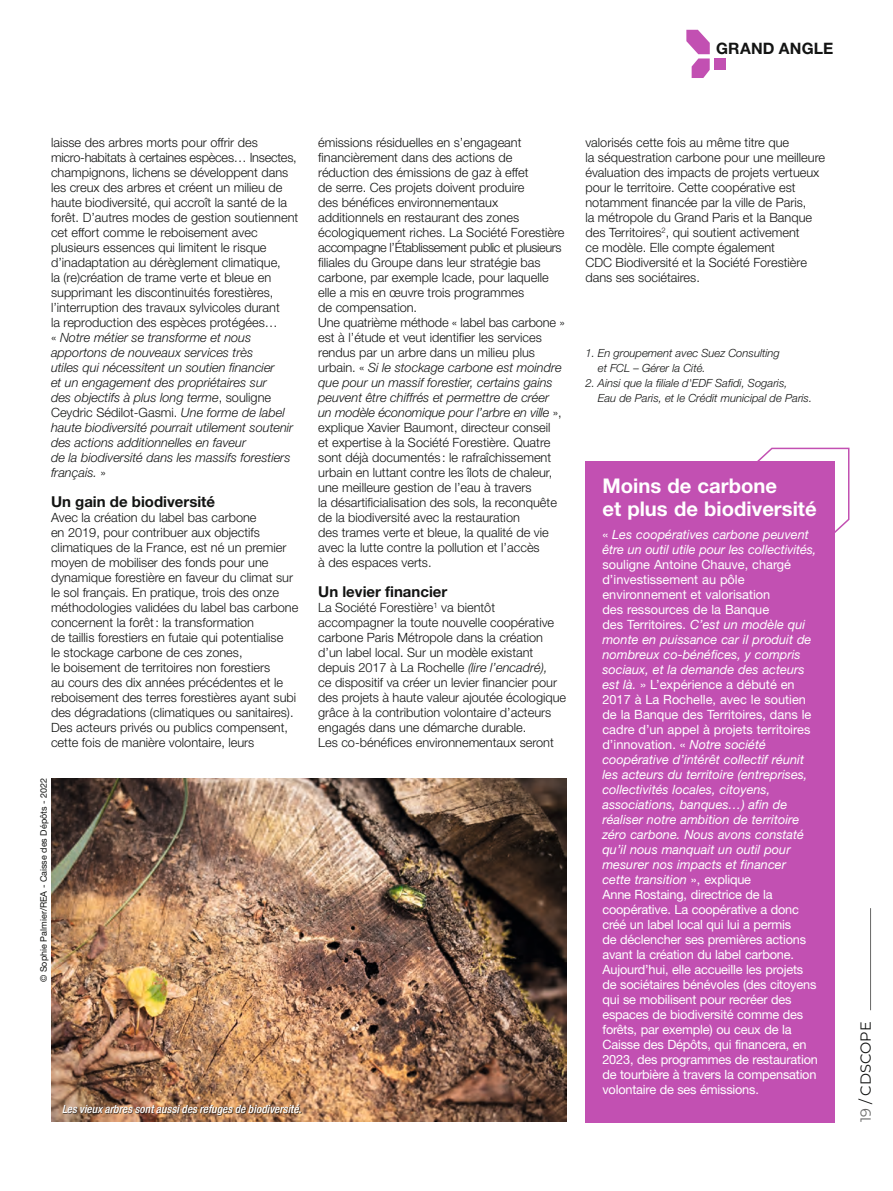
<style>
.page{position:relative;width:893px;height:1191px;background:#fff}
.page>*{position:absolute;margin:0;border:0;box-sizing:border-box;transform-origin:0 0}
.t1{font:700 20.25px/22.5px "Helvetica Neue LT Std";color:#fff}
.t2{font:700 15.75px "Helvetica Neue LT Std";letter-spacing:.01em;color:#131413}
.t3{font:700 15px "Helvetica Neue LT Std";color:#131413}
.t4{font:14.55px "Montserrat";color:#131413}
.t5{font:300 12.75px/15px "Helvetica Neue LT Std";color:#131413}
.t6{font:12.75px/15px "Helvetica Neue LT Std";letter-spacing:-.015em;color:#fff}
.t7{font:italic 12.75px/15px "Helvetica Neue LT Std";letter-spacing:-.01em;color:#fff}
.t8{font:italic 300 11.25px/15px "Helvetica Neue LT Std";color:#131413}
.t9{font:italic 500 condensed 11.25px "Helvetica Neue LT Std";letter-spacing:.01em;color:#fff}
.t10{font:9px "Helvetica Neue LT Std";color:#131413}
.s1{font-style:italic}
.s2{font-style:normal}
.s3{color:#686867}
</style>
<div class="page">
<svg style="left:757px;top:447px;width:93px;height:86px"></svg>
<div style="left:585px;top:461px;width:250px;height:661px;background:#c250b2"></div>
<img style="left:51px;top:778px;width:515px;height:343px">
<div style="left:63px;top:1105px;width:239px;height:11px;background:#131413;opacity:.75"></div>
<hr style="left:870px;top:908px;width:1px;height:102px;background:#686867">
<div style="left:714px;top:58px;width:11px;height:12px;background:#c250b2"></div>
<svg style="left:686px;top:30px;width:24px;height:48px"></svg>
<p class="t2" style="left:716px;top:39px;width:119px">GRAND ANGLE</p>
<p class="t5" style="left:51px;top:135px;width:249px">laisse des arbres morts pour offrir des micro-habitats à certaines espèces… Insectes, champignons, lichens se développent dans les creux des arbres et créent un milieu de haute biodiversité, qui accroît la santé de la forêt. D’autres modes de gestion soutiennent cet effort comme le reboisement avec plusieurs essences qui limitent le risque d’inadaptation au dérèglement climatique,<br>la (re)création de trame verte et bleue en supprimant les discontinuités forestières, l’interruption des travaux sylvicoles durant<br>la reproduction des espèces protégées…<br>« <span class="s1">Notre métier se transforme et nous apportons de nouveaux services très<br>utiles qui nécessitent un soutien financier<br>et un engagement des propriétaires sur<br>des objectifs à plus long terme</span>, souligne Ceydric Sédilot-Gasmi. <span class="s1">Une forme de label haute biodiversité pourrait utilement soutenir des actions additionnelles en faveur<br>de la biodiversité dans les massifs forestiers français.</span> »</p>
<p class="t3" style="left:51px;top:492px;width:166px">Un gain de biodiversité</p>
<p class="t5" style="left:51px;top:510px;width:249px">Avec la création du label bas carbone<br>en 2019, pour contribuer aux objectifs climatiques de la France, est né un premier moyen de mobiliser des fonds pour une dynamique forestière en faveur du climat sur le sol français. En pratique, trois des onze méthodologies validées du label bas carbone concernent la forêt: la transformation<br>de taillis forestiers en futaie qui potentialise<br>le stockage carbone de ces zones,<br>le boisement de territoires non forestiers<br>au cours des dix années précédentes et le reboisement des terres forestières ayant subi des dégradations (climatiques ou sanitaires).<br>Des acteurs privés ou publics compensent, cette fois de manière volontaire, leurs</p>
<p class="t10" style="left:38px;top:982px;width:205px;rotate:-90deg">© Sophie Palmier/REA - Caisse des Dépôts - 2022</p>
<p class="t5" style="left:318px;top:134px;width:248px">émissions résiduelles en s’engageant financièrement dans des actions de réduction des émissions de gaz à effet<br>de serre. Ces projets doivent produire<br>des bénéfices environnementaux additionnels en restaurant des zones écologiquement riches. La Société Forestière accompagne l’Établissement public et plusieurs filiales du Groupe dans leur stratégie bas carbone, par exemple Icade, pour laquelle elle a mis en œuvre trois programmes<br>de compensation.<br>Une quatrième méthode « label bas carbone » est à l’étude et veut identifier les services rendus par un arbre dans un milieu plus urbain. « <span class="s1">Si le stockage carbone est moindre que pour un massif forestier, certains gains peuvent être chiffrés et permettre de créer un modèle économique pour l’arbre en ville</span> », explique Xavier Baumont, directeur conseil<br>et expertise à la Société Forestière. Quatre sont déjà documentés : le rafraîchissement urbain en luttant contre les îlots de chaleur, une meilleure gestion de l’eau à travers<br>la désartificialisation des sols, la reconquête de la biodiversité avec la restauration<br>des trames verte et bleue, la qualité de vie avec la lutte contre la pollution et l’accès<br>à des espaces verts.</p>
<p class="t3" style="left:318px;top:582px;width:131px">Un levier financier</p>
<p class="t5" style="left:318px;top:600px;width:250px">La Société Forestière<sup>1</sup> va bientôt accompagner la toute nouvelle coopérative carbone Paris Métropole dans la création d’un label local. Sur un modèle existant depuis 2017 à La Rochelle <span class="s1">(lire l’encadré),<br></span>ce dispositif va créer un levier financier pour des projets à haute valeur ajoutée écologique grâce à la contribution volontaire d’acteurs engagés dans une démarche durable.<br>Les co-bénéfices environnementaux seront</p>
<p class="t9" style="left:62px;top:1102px;width:241px">Les vieux arbres sont aussi des refuges de biodiversité.</p>
<p class="t5" style="left:585px;top:134px;width:241px">valorisés cette fois au même titre que<br>la séquestration carbone pour une meilleure évaluation des impacts de projets vertueux pour le territoire. Cette coopérative est notamment financée par la ville de Paris,<br>la métropole du Grand Paris et la Banque des Territoires<sup>2</sup>, qui soutient activement<br>ce modèle. Elle compte également<br>CDC Biodiversité et la Société Forestière dans ses sociétaires.</p>
<p class="t8" style="left:598px;top:345px;width:183px;text-indent:-13px">1. En groupement avec Suez Consulting et FCL – Gérer la Cité.</p>
<p class="t8" style="left:598px;top:375px;width:216px;text-indent:-13px">2. Ainsi que la filiale d'EDF Safidi, Sogaris,<br>Eau de Paris, et le Crédit municipal de Paris.</p>
<h1 class="t1" style="left:602px;top:474px;width:216px">Moins de carbone<br>et plus de biodiversité</h1>
<p class="t7" style="left:602px;top:527px;width:215px"><span class="s2">«</span> Les coopératives carbone peuvent être un outil utile pour les collectivités,</p>
<p class="t6" style="left:602px;top:557px;width:217px">souligne Antoine Chauve, chargé d’investissement au pôle environnement et valorisation<br>des ressources de la Banque<br>des Territoires. <span class="s1">C’est un modèle qui monte en puissance car il produit de nombreux co-bénéfices, y compris sociaux, et la demande des acteurs est là.</span> » L’expérience a débuté en 2017 à La Rochelle, avec le soutien de la Banque des Territoires, dans le cadre d’un appel à projets territoires d’innovation. « <span class="s1">Notre société coopérative d’intérêt collectif réunit les acteurs du territoire (entreprises, collectivités locales, citoyens, associations, banques…) afin de réaliser notre ambition de territoire zéro carbone. Nous avons constaté qu’il nous manquait un outil pour mesurer nos impacts et financer<br>cette transition</span> », explique<br>Anne Rostaing, directrice de la coopérative. La coopérative a donc créé un label local qui lui a permis<br>de déclencher ses premières actions avant la création du label carbone.<br>Aujourd’hui, elle accueille les projets de sociétaires bénévoles (des citoyens qui se mobilisent pour recréer des espaces de biodiversité comme des forêts, par exemple) ou ceux de la Caisse des Dépôts, qui financera, en 2023, des programmes de restauration de tourbière à travers la compensation volontaire de ses émissions.</p>
<p class="t4" style="left:856px;top:1122px;width:102px;rotate:-90deg"><span class="s3">19</span> / CDSCOPE</p>
</div>
